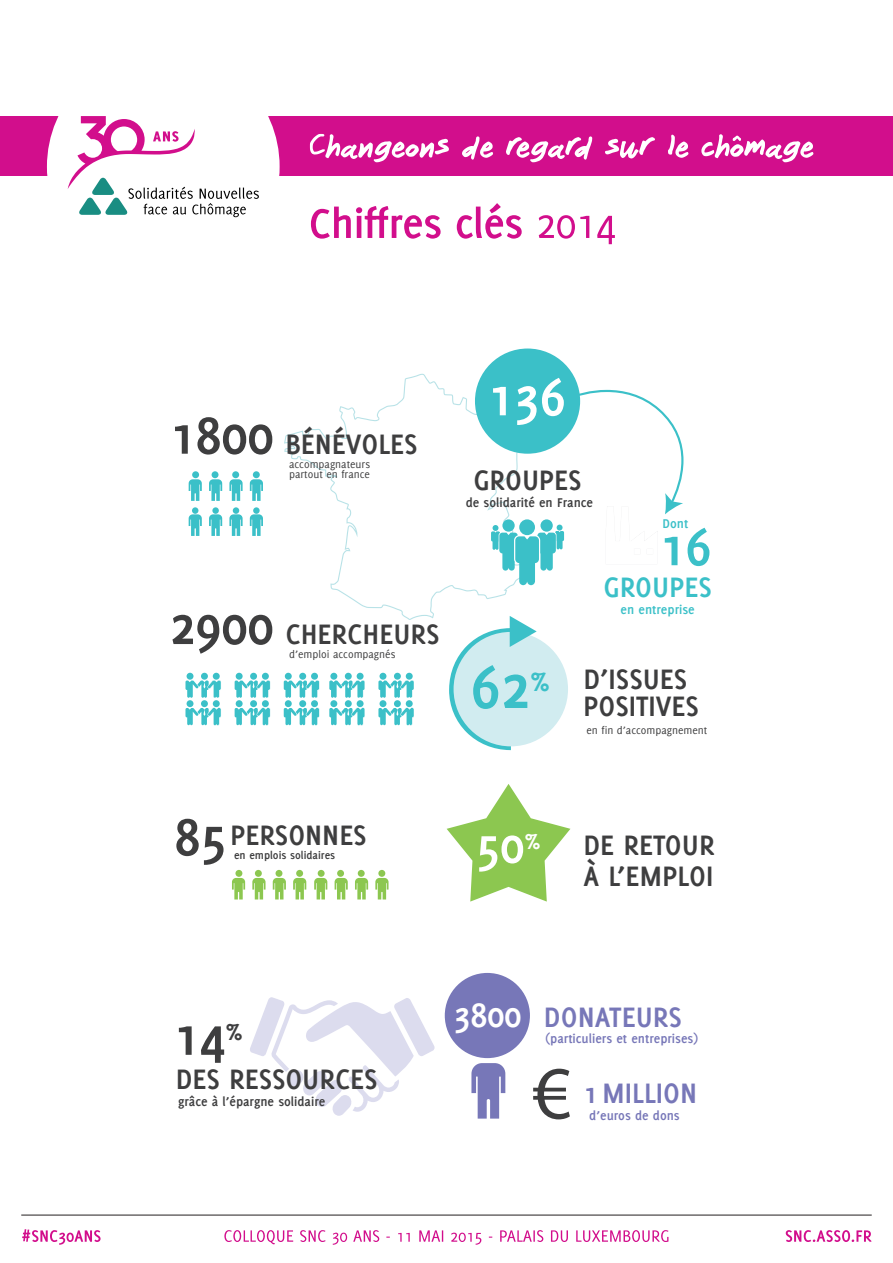
<style>
.page{position:relative;width:893px;height:1263px;background:#fff}
.page>*{position:absolute;margin:0;border:0;box-sizing:border-box;transform-origin:0 0}
.t1{font:75.6px "Myriad Pro";color:#3e3e3f}
.t2{font:700 66.3px "Delicious";color:#3bc0c8}
.t3{font:700 58.05px "Delicious";color:#3e3e3f}
.t4{font:700 58.05px "Delicious";color:#fff}
.t5{font:700 58.05px "Delicious";color:#3bc0c8}
.t6{font:700 54px "Delicious";color:#fff}
.t7{font:700 37.95px "Delicious";color:#fff}
.t8{font:700 30.75px/27.3px "Delicious";color:#3e3e3f}
.t9{font:700 30.75px "Delicious";color:#7777b8}
.t10{font:700 30.75px "Delicious";color:#3bc0c8}
.t11{font:700 28.8px "Delicious";color:#3bc0c8}
.t12{font:700 25.2px "Delicious";color:#3e3e3f}
.t13{font:700 23.55px "Delicious";color:#fff}
.t14{font:700 13.95px "Delicious";color:#3e3e3f}
.t15{font:700 13.95px "Delicious";color:#7777b8}
.t16{font:700 13.95px "Delicious";color:#3bc0c8}
.t17{font:700 11.85px "Delicious";color:#3e3e3f}
.t18{font:11.55px "Delicious";color:#3e3e3f}
.s1{font-size:58.05px}
</style>
<div class="page">
<svg style="left:224px;top:1230px;width:444px;height:15px"></svg>
<svg style="left:22px;top:1229px;width:79px;height:16px"></svg>
<svg style="left:786px;top:1230px;width:85px;height:12px"></svg>
<hr style="left:21px;top:1215px;width:851px;height:1px;background:#231f20">
<div style="left:0;top:116px;width:893px;height:60px;background:#d20e8c"></div>
<div style="left:47px;top:50px;width:233px;height:233px;background:#fff;border-radius:50%"></div>
<svg style="left:68px;top:116px;width:191px;height:101px"></svg>
<svg style="left:311px;top:203px;width:304px;height:41px"></svg>
<svg style="left:310px;top:134px;width:503px;height:28px"></svg>
<svg style="left:284px;top:374px;width:240px;height:246px"></svg>
<svg style="left:250px;top:997px;width:185px;height:119px"></svg>
<div style="left:475px;top:348px;width:105px;height:106px;background:#3bc0c8;border-radius:50%"></div>
<div style="left:192px;top:471px;width:7px;height:7px;background:#3bc0c8;border-radius:50%"></div>
<svg style="left:189px;top:479px;width:13px;height:22px"></svg>
<div style="left:212px;top:471px;width:6px;height:7px;background:#3bc0c8;border-radius:50%"></div>
<svg style="left:209px;top:479px;width:13px;height:22px"></svg>
<div style="left:232px;top:471px;width:7px;height:7px;background:#3bc0c8;border-radius:50%"></div>
<svg style="left:229px;top:479px;width:14px;height:22px"></svg>
<div style="left:253px;top:471px;width:7px;height:7px;background:#3bc0c8;border-radius:50%"></div>
<svg style="left:250px;top:479px;width:13px;height:22px"></svg>
<div style="left:212px;top:507px;width:7px;height:7px;background:#3bc0c8;border-radius:50%"></div>
<svg style="left:209px;top:514px;width:13px;height:22px"></svg>
<div style="left:192px;top:507px;width:6px;height:7px;background:#3bc0c8;border-radius:50%"></div>
<svg style="left:189px;top:514px;width:13px;height:22px"></svg>
<div style="left:233px;top:507px;width:6px;height:7px;background:#3bc0c8;border-radius:50%"></div>
<svg style="left:229px;top:514px;width:14px;height:22px"></svg>
<div style="left:253px;top:507px;width:7px;height:7px;background:#3bc0c8;border-radius:50%"></div>
<svg style="left:250px;top:514px;width:13px;height:22px"></svg>
<div style="left:235px;top:870px;width:7px;height:7px;background:#8cc750;border-radius:50%"></div>
<svg style="left:232px;top:878px;width:13px;height:21px"></svg>
<div style="left:255px;top:870px;width:7px;height:7px;background:#8cc750;border-radius:50%"></div>
<svg style="left:252px;top:878px;width:14px;height:21px"></svg>
<div style="left:276px;top:870px;width:6px;height:7px;background:#8cc750;border-radius:50%"></div>
<svg style="left:273px;top:878px;width:13px;height:21px"></svg>
<div style="left:296px;top:870px;width:7px;height:7px;background:#8cc750;border-radius:50%"></div>
<svg style="left:293px;top:878px;width:13px;height:21px"></svg>
<div style="left:318px;top:870px;width:7px;height:7px;background:#8cc750;border-radius:50%"></div>
<svg style="left:314px;top:878px;width:13px;height:21px"></svg>
<div style="left:337px;top:870px;width:7px;height:7px;background:#8cc750;border-radius:50%"></div>
<svg style="left:335px;top:878px;width:13px;height:21px"></svg>
<div style="left:358px;top:870px;width:7px;height:7px;background:#8cc750;border-radius:50%"></div>
<svg style="left:355px;top:878px;width:13px;height:21px"></svg>
<div style="left:378px;top:870px;width:7px;height:7px;background:#8cc750;border-radius:50%"></div>
<svg style="left:375px;top:878px;width:13px;height:21px"></svg>
<svg style="left:447px;top:784px;width:123px;height:117px"></svg>
<svg style="left:540px;top:519px;width:13px;height:13px"></svg>
<svg style="left:502px;top:519px;width:13px;height:13px"></svg>
<svg style="left:491px;top:525px;width:73px;height:60px"></svg>
<div style="left:519px;top:519px;width:16px;height:16px;background:#3bc0c8;border-radius:50%"></div>
<div style="left:187px;top:700px;width:6px;height:7px;background:#3bc0c8;border-radius:50%"></div>
<div style="left:201px;top:700px;width:7px;height:7px;background:#3bc0c8;border-radius:50%"></div>
<div style="left:213px;top:700px;width:7px;height:7px;background:#3bc0c8;border-radius:50%"></div>
<svg style="left:185px;top:707px;width:36px;height:19px"></svg>
<div style="left:236px;top:700px;width:7px;height:7px;background:#3bc0c8;border-radius:50%"></div>
<div style="left:250px;top:700px;width:7px;height:7px;background:#3bc0c8;border-radius:50%"></div>
<div style="left:262px;top:700px;width:7px;height:7px;background:#3bc0c8;border-radius:50%"></div>
<svg style="left:235px;top:707px;width:35px;height:19px"></svg>
<div style="left:285px;top:700px;width:7px;height:7px;background:#3bc0c8;border-radius:50%"></div>
<div style="left:299px;top:700px;width:7px;height:7px;background:#3bc0c8;border-radius:50%"></div>
<div style="left:311px;top:700px;width:7px;height:7px;background:#3bc0c8;border-radius:50%"></div>
<svg style="left:284px;top:707px;width:35px;height:19px"></svg>
<div style="left:187px;top:673px;width:6px;height:7px;background:#3bc0c8;border-radius:50%"></div>
<div style="left:201px;top:673px;width:7px;height:7px;background:#3bc0c8;border-radius:50%"></div>
<div style="left:213px;top:673px;width:7px;height:7px;background:#3bc0c8;border-radius:50%"></div>
<svg style="left:185px;top:680px;width:36px;height:18px"></svg>
<div style="left:236px;top:673px;width:7px;height:7px;background:#3bc0c8;border-radius:50%"></div>
<div style="left:250px;top:673px;width:7px;height:7px;background:#3bc0c8;border-radius:50%"></div>
<div style="left:262px;top:673px;width:7px;height:7px;background:#3bc0c8;border-radius:50%"></div>
<svg style="left:235px;top:680px;width:35px;height:18px"></svg>
<div style="left:285px;top:673px;width:7px;height:7px;background:#3bc0c8;border-radius:50%"></div>
<div style="left:299px;top:673px;width:7px;height:7px;background:#3bc0c8;border-radius:50%"></div>
<div style="left:311px;top:673px;width:7px;height:7px;background:#3bc0c8;border-radius:50%"></div>
<svg style="left:284px;top:680px;width:35px;height:18px"></svg>
<div style="left:330px;top:700px;width:7px;height:7px;background:#3bc0c8;border-radius:50%"></div>
<div style="left:345px;top:700px;width:7px;height:7px;background:#3bc0c8;border-radius:50%"></div>
<div style="left:357px;top:700px;width:7px;height:7px;background:#3bc0c8;border-radius:50%"></div>
<svg style="left:329px;top:707px;width:36px;height:19px"></svg>
<div style="left:379px;top:700px;width:7px;height:7px;background:#3bc0c8;border-radius:50%"></div>
<div style="left:394px;top:700px;width:7px;height:7px;background:#3bc0c8;border-radius:50%"></div>
<div style="left:406px;top:700px;width:7px;height:7px;background:#3bc0c8;border-radius:50%"></div>
<svg style="left:378px;top:707px;width:36px;height:19px"></svg>
<div style="left:330px;top:673px;width:7px;height:7px;background:#3bc0c8;border-radius:50%"></div>
<div style="left:345px;top:673px;width:7px;height:7px;background:#3bc0c8;border-radius:50%"></div>
<div style="left:357px;top:673px;width:7px;height:7px;background:#3bc0c8;border-radius:50%"></div>
<svg style="left:329px;top:680px;width:36px;height:18px"></svg>
<div style="left:379px;top:673px;width:7px;height:7px;background:#3bc0c8;border-radius:50%"></div>
<div style="left:394px;top:673px;width:7px;height:7px;background:#3bc0c8;border-radius:50%"></div>
<div style="left:406px;top:673px;width:7px;height:7px;background:#3bc0c8;border-radius:50%"></div>
<svg style="left:378px;top:680px;width:36px;height:18px"></svg>
<div style="left:454px;top:632px;width:114px;height:114px;background:#d1ecf0;border-radius:50%"></div>
<svg style="left:449px;top:616px;width:88px;height:134px"></svg>
<svg style="left:576px;top:390px;width:107px;height:151px"></svg>
<div style="left:445px;top:973px;width:85px;height:85px;background:#7777b8;border-radius:50%"></div>
<svg style="left:471px;top:1063px;width:34px;height:55px"></svg>
<h3 class="t3" style="left:169px;top:402px;width:106px">1800</h3>
<p class="t8" style="left:285px;top:430px;width:134px">BÉNÉVOLES</p>
<p class="t18" style="left:289px;top:457px;width:83px">accompagnateurs</p>
<p class="t18" style="left:289px;top:468px;width:82px">partout en france</p>
<p class="t8" style="left:169px;top:620px;width:272px"><span class="s1">2900</span> CHERCHEURS</p>
<p class="t18" style="left:289px;top:648px;width:108px">d’emploi accompagnés</p>
<h3 class="t4" style="left:487px;top:363px;width:80px">136</h3>
<p class="t8" style="left:473px;top:466px;width:110px">GROUPES</p>
<p class="t14" style="left:466px;top:494px;width:129px">de solidarité en France</p>
<p class="t16" style="left:662px;top:515px;width:27px">Dont</p>
<h3 class="t5" style="left:659px;top:513px;width:54px">16</h3>
<p class="t10" style="left:604px;top:570px;width:110px">GROUPES</p>
<p class="t16" style="left:621px;top:601px;width:76px">en entreprise</p>
<h2 class="t2" style="left:470px;top:648px;width:61px">62</h2>
<p class="t11" style="left:530px;top:665px;width:22px">%</p>
<p class="t8" style="left:583px;top:665px;width:117px">D’ISSUES<br>POSITIVES</p>
<p class="t18" style="left:586px;top:724px;width:122px">en fin d’accompagnement</p>
<p class="t8" style="left:174px;top:821px;width:194px"><span class="s1">85</span> PERSONNES</p>
<p class="t17" style="left:234px;top:849px;width:103px">en emplois solidaires</p>
<h3 class="t6" style="left:476px;top:814px;width:50px">50</h3>
<p class="t13" style="left:524px;top:828px;width:18px">%</p>
<p class="t8" style="left:583px;top:830px;width:133px;line-height:30.5px">DE RETOUR<br>À L’EMPLOI</p>
<h3 class="t3" style="left:173px;top:1003px;width:54px">14</h3>
<p class="t12" style="left:225px;top:1017px;width:19px">%</p>
<p class="t8" style="left:176px;top:1065px;width:203px">DES RESSOURCES</p>
<p class="t14" style="left:178px;top:1093px;width:149px">grâce à l’épargne solidaire</p>
<p class="t7" style="left:453px;top:993px;width:70px">3800</p>
<p class="t9" style="left:544px;top:999px;width:139px">DONATEURS</p>
<p class="t15" style="left:546px;top:1030px;width:154px">(particuliers et entreprises)</p>
<h1 class="t1" style="left:532px;top:1046px;width:40px">€</h1>
<p class="t9" style="left:584px;top:1075px;width:115px">1 MILLION</p>
<p class="t15" style="left:589px;top:1108px;width:92px">d’euros de dons</p>
</div>
